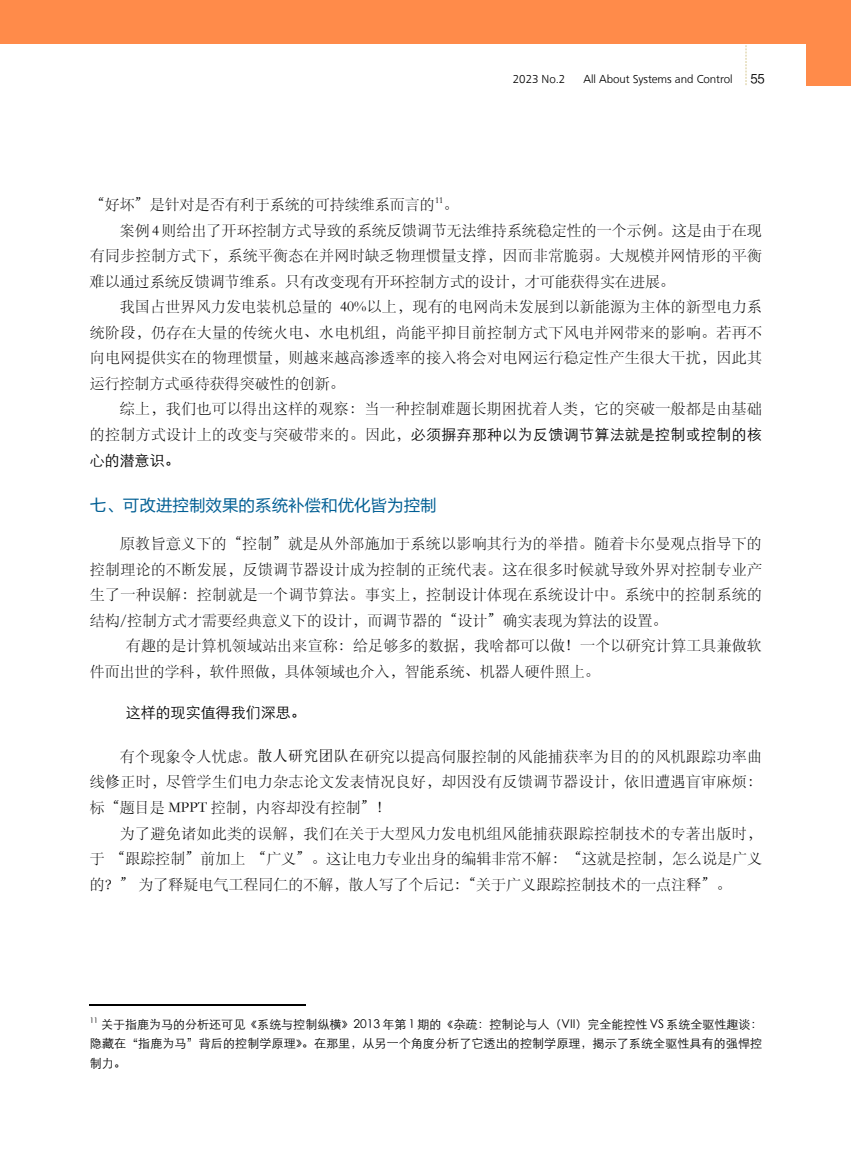
<style>
.page{position:relative;width:851px;height:1149px;background:#fff}
.page>*{position:absolute;margin:0;border:0;box-sizing:border-box;transform-origin:0 0}
.t1{font:16.5px "FZLTHK GBK1 0";color:#025f94}
.t2{font:15px/25.5px "ST Song";letter-spacing:.01em;color:#000;text-align:justify}
.t3{font:15px/26.4px "ST Xihei";letter-spacing:.02em;color:#000}
.t4{font:15px "ST Xihei";color:#000}
.t5{font:12px/19.5px "ST Xihei";color:#000;text-align:justify}
.t6{font:300 12px "Front Page";color:#000}
.t7{font:12px "FZLTHK GBK1 0";color:#000}
.s1{font-family:"ST Song"}
.s2{font-family:"Sim Sun"}
</style>
<div class="page">
<svg style="left:745px;top:45px;width:1px;height:40px"></svg>
<div style="left:0;top:0;width:850px;height:44px;background:#ff8b4a"></div>
<div style="left:806px;top:0;width:44px;height:85px;background:#ff8b4a"></div>
<hr style="left:90px;top:1003px;width:216px;height:1px;background:#000">
<p class="t6" style="left:512px;top:70px;width:54px">2023 No.2</p>
<p class="t6" style="left:583px;top:70px;width:151px">All About Systems and Control</p>
<p class="t7" style="left:750px;top:73px;width:16px">55</p>
<p class="t2" style="left:90px;top:191px;width:370px">“好坏”是针对是否有利于系统的可持续维系而言的<sup>11</sup>。</p>
<p class="t2" style="left:120px;top:217px;width:643px">案例 4 则给出了开环控制方式导致的系统反馈调节无法维持系统稳定性的一个示例。这是由于在现</p>
<p class="t2" style="left:90px;top:242px;width:673px">有同步控制方式下，系统平衡态在并网时缺乏物理惯量支撑，因而非常脆弱。大规模并网情形的平衡</p>
<p class="t2" style="left:90px;top:268px;width:586px">难以通过系统反馈调节维系。只有改变现有开环控制方式的设计，才可能获得实在进展。</p>
<p class="t2" style="left:120px;top:293px;width:643px">我国占世界风力发电装机总量的 40%以上，现有的电网尚未发展到以新能源为主体的新型电力系</p>
<p class="t2" style="left:90px;top:319px;width:673px">统阶段，仍存在大量的传统火电、水电机组，尚能平抑目前控制方式下风电并网带来的影响。若再不</p>
<p class="t2" style="left:90px;top:344px;width:673px">向电网提供实在的物理惯量，则越来越高渗透率的接入将会对电网运行稳定性产生很大干扰，因此其</p>
<p class="t2" style="left:90px;top:370px;width:256px">运行控制方式亟待获得突破性的创新。</p>
<p class="t2" style="left:120px;top:395px;width:643px">综上，我们也可以得出这样的观察：当一种控制难题长期困扰着人类，它的突破一般都是由基础</p>
<p class="t3" style="left:90px;top:420px;width:673px"><span class="s1">的控制方式设计上的改变与突破带来的。因此，</span>必须摒弃那种以为反馈调节算法就是控制或控制的核心的潜意识。</p>
<p class="t1" style="left:90px;top:496px;width:348px">七、可改进控制效果的系统补偿和优化皆为控制</p>
<p class="t2" style="left:90px;top:530px;width:673px;text-indent:30px">原教旨意义下的“控制”就是从外部施加于系统以影响其行为的举措。随着卡尔曼观点指导下的控制理论的不断发展，反馈调节器设计成为控制的正统代表。这在很多时候就导致外界对控制专业产生了一种误解：控制就是一个调节算法。事实上，控制设计体现在系统设计中。系统中的控制系统的结构/控制方式才需要经典意义下的设计，而调节器的“设计”确实表现为算法的设置。</p>
<p class="t2" style="left:90px;top:632px;width:673px;text-indent:36px">有趣的是计算机领域站出来宣称：给足够多的数据，我啥都可以做！一个以研究计算工具兼做软件而出世的学科，软件照做，具体领域也介入，智能系统、机器人硬件照上。</p>
<p class="t4" style="left:126px;top:701px;width:181px">这样的现实值得我们深思。</p>
<p class="t2" style="left:90px;top:743px;width:673px;text-indent:30px">有个现象令人忧虑。<span class="s2">散人研究团队在</span>研究以提高伺服控制的风能捕获率为目的的风机跟踪功率曲线修正时，尽管学生们电力杂志论文发表情况良好，却因没有反馈调节器设计，依旧遭遇盲审麻烦：标“题目是 MPPT 控制，内容却没有控制”！</p>
<p class="t2" style="left:90px;top:819px;width:673px;text-indent:30px">为了避免诸如此类的误解，我们在关于大型风力发电机组风能捕获跟踪控制技术的专著出版时，于 “跟踪控制”前加上 “广义”。这让电力专业出身的编辑非常不解：“这就是控制，怎么说是广义的？” 为了释疑电气工程同仁的不解，散人写了个后记：“关于广义跟踪控制技术的一点注释”。</p>
<p class="t5" style="left:90px;top:1012px;width:674px"><sup>11</sup> 关于指鹿为马的分析还可见《系统与控制纵横》2013 年第 1 期的《杂疏：控制论与人（VII）完全能控性 VS 系统全驱性趣谈：隐藏在“指鹿为马”背后的控制学原理》。在那里，从另一个角度分析了它透出的控制学原理，揭示了系统全驱性具有的强悍控制力。</p>
</div>
